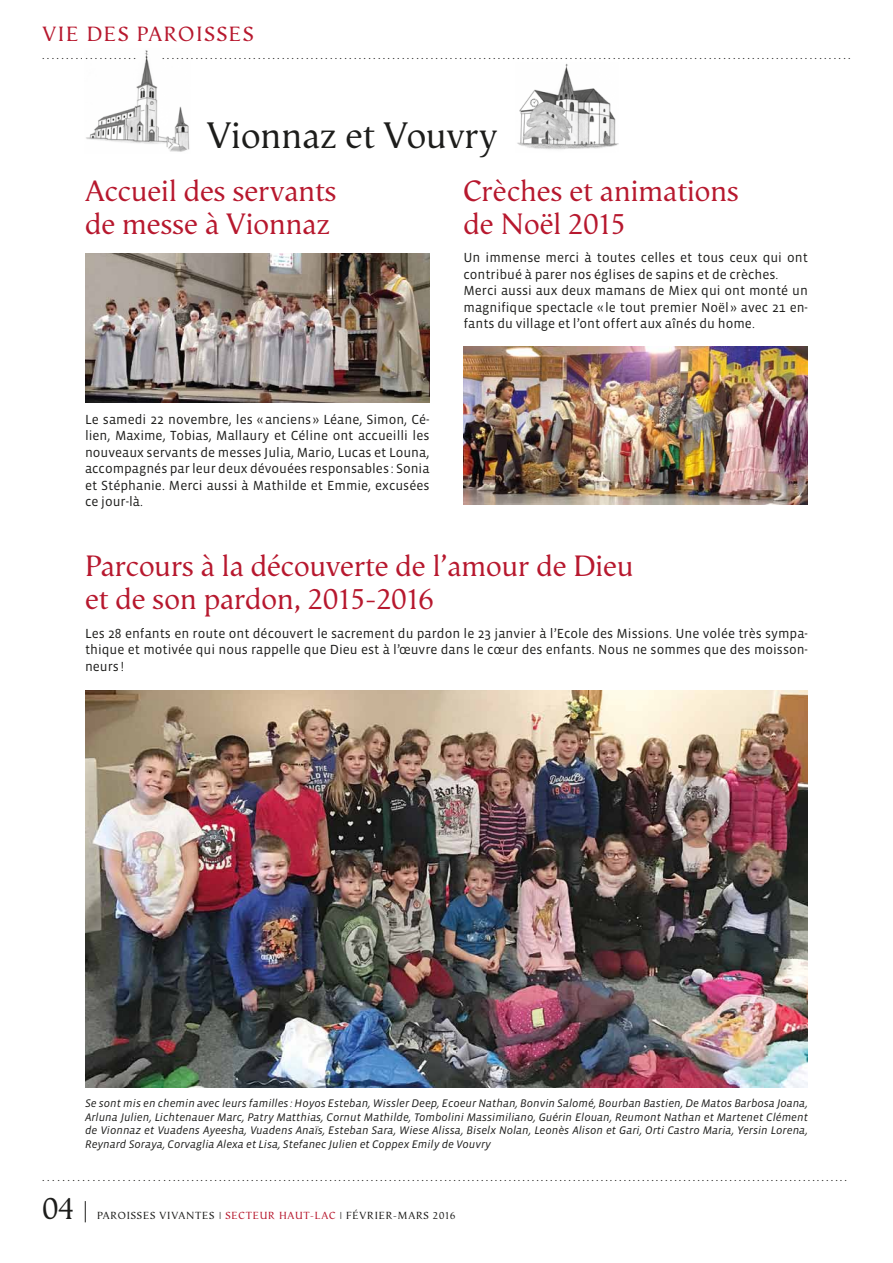
<style>
.page{position:relative;width:893px;height:1263px;background:#fff}
.page>*{position:absolute;margin:0;border:0;box-sizing:border-box;transform-origin:0 0}
.t1{font:37.5px "Vega";color:#1d1d1b}
.t2{font:31.5px "Vega";color:#1d1d1b}
.t3{font:30px/33px "Vega";color:#b7182e}
.t4{font:21px "Vega";color:#b7182e}
.t5{font:13.5px/16.5px "Vista Sans";color:#1d1d1b;text-align:justify}
.t6{font:italic 11.25px/13.5px "Vista Sans";color:#1d1d1b;text-align:justify}
.t7{font:10.5px "Vega";letter-spacing:.08em;color:#1d1d1b}
.t8{font:9px "Vega";color:#1d1d1b}
.s1{font-family:"Vista Sans";font-weight:300}
.s2{color:#b7182e}
</style>
<div class="page">
<svg style="left:85px;top:1201px;width:1px;height:21px"></svg>
<img style="left:517px;top:63px;width:102px;height:87px">
<img style="left:86px;top:50px;width:104px;height:102px">
<img style="left:85px;top:253px;width:344px;height:149px">
<img style="left:463px;top:347px;width:345px;height:157px">
<img style="left:86px;top:690px;width:722px;height:398px">
<h3 class="t4" style="left:43px;top:22px;width:109px">Vie des par</h3>
<h3 class="t4" style="left:178px;top:22px;width:31px">oisses</h3>
<p class="t8" style="left:43px;top:51px;width:809px">.........................................................................................................................................................................</p>
<h1 class="t1" style="left:207px;top:114px;width:292px">Vionnaz et Vouvry</h1>
<h3 class="t3" style="left:85px;top:175px;width:253px">Accueil des servants de messe à Vionnaz</h3>
<p class="t5" style="left:85px;top:411px;width:346px">Le samedi 22 novembre, les «anciens » Léane, Simon, Cé&shy;lien, Maxime, Tobias, Mallaury et Céline ont accueilli les nouveaux servants de messes Julia, Mario, Lucas et Louna, accompagnés par leur deux dévouées responsables : Sonia et Stéphanie. Merci aussi à Mathilde et Emmie, excusées ce jour-là.</p>
<h3 class="t3" style="left:463px;top:175px;width:277px">Crèches et animations de Noël 2015</h3>
<p class="t5" style="left:463px;top:250px;width:346px;text-align:left">Un immense merci à toutes celles et tous ceux qui ont contribué à parer nos églises de sapins et de crèches.<br>Merci aussi aux deux mamans de Miex qui ont monté un magnifique spectacle « le tout premier Noël » avec 21 en&shy;fants du village et l’ont offert aux aînés du home.</p>
<h3 class="t3" style="left:85px;top:550px;width:550px">Parcours à la découverte de l’amour de Dieu et de son pardon, 2015-2016</h3>
<p class="t5" style="left:85px;top:625px;width:724px">Les 28 enfants en route ont découvert le sacrement du pardon le 23 janvier à l’Ecole des Missions. Une volée très sympa&shy;thique et motivée qui nous rappelle que Dieu est à l’œuvre dans le cœur des enfants. Nous ne sommes que des moisson&shy;neurs !</p>
<p class="t6" style="left:85px;top:1097px;width:724px">Se sont mis en chemin avec leurs familles : Hoyos Esteban, Wissler Deep, Ecoeur Nathan, Bonvin Salomé, Bourban Bastien, De Matos Barbosa Joana, Arluna Julien, Lichtenauer Marc, Patry Matthias, Cornut Mathilde, Tombolini Massimiliano, Guérin Elouan, Reumont Nathan et Martenet Clément de Vionnaz et Vuadens Ayeesha, Vuadens Anaïs, Esteban Sara, Wiese Alissa, Biselx Nolan, Leonès Alison et Gari, Orti Castro Maria, Yersin Lorena, Reynard Soraya, Corvaglia Alexa et Lisa, Stefanec Julien et Coppex Emily de Vouvry</p>
<p class="t8" style="left:43px;top:1173px;width:806px">.............................................................................................................................................................................</p>
<h2 class="t2" style="left:43px;top:1190px;width:33px">04</h2>
<p class="t7" style="left:97px;top:1210px;width:271px">PAROISSES VIVANTES <span class="s1">I</span> <span class="s2">SECTEUR haut-lac</span> <span class="s1">I</span> février</p>
<p class="t7" style="left:393px;top:1210px;width:23px">-mars</p>
<p class="t7" style="left:433px;top:1210px;width:24px">2016</p>
</div>
